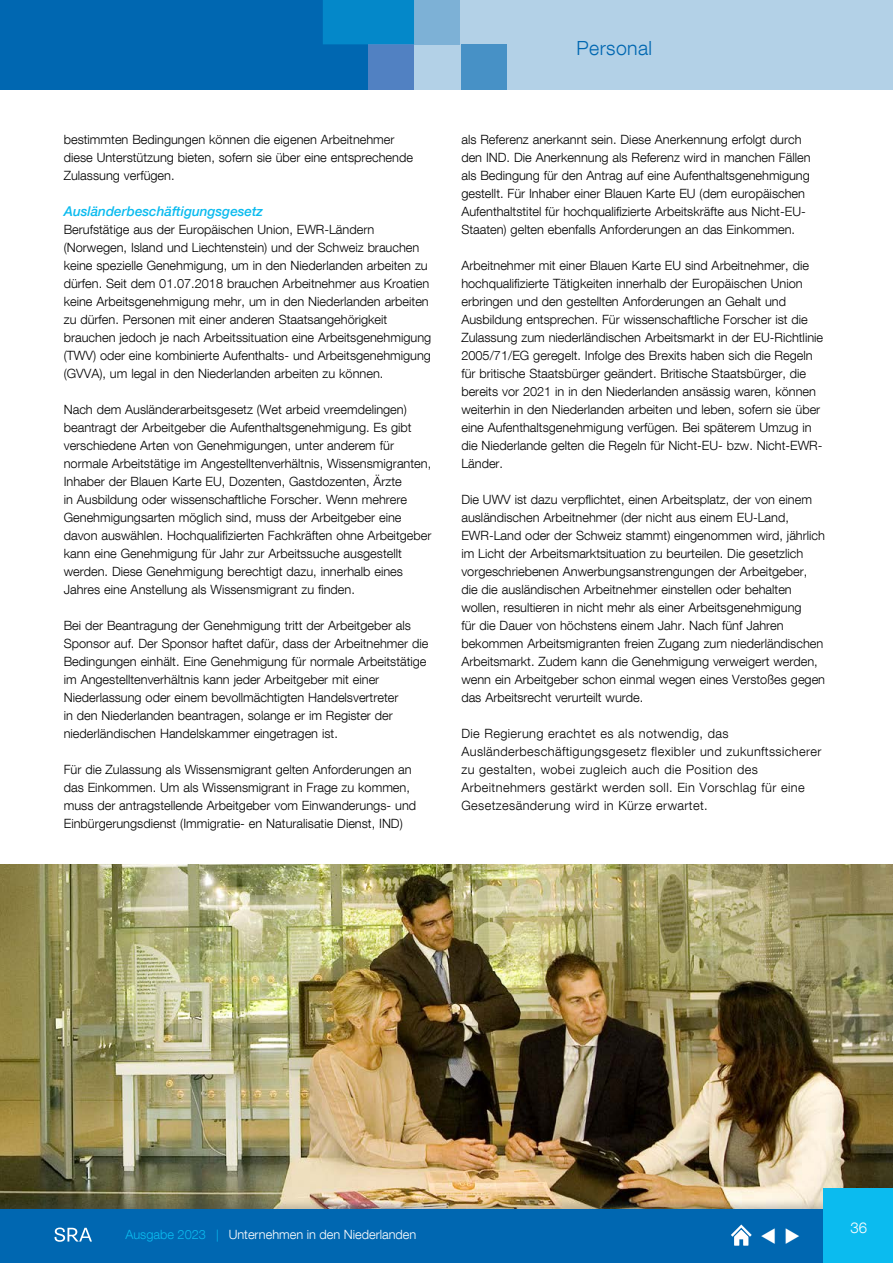
<style>
.page{position:relative;width:893px;height:1263px;background:#fff}
.page>*{position:absolute;margin:0;border:0;box-sizing:border-box;transform-origin:0 0}
.t1{font:300 19.5px "Helvetica Neue LT Com";letter-spacing:.02em;color:#0067b1}
.t2{font:300 15px "Helvetica Neue LT Com";color:#fff}
.t3{font:italic 500 13.5px "Helvetica Neue LT Com";color:#0bbbef}
.t4{font:300 12.75px/18px "Helvetica Neue LT Com";color:#000}
.t5{font:300 12.75px/18px "Helvetica Neue LT Com";letter-spacing:.03em;color:#000}
.t6{font:300 12.75px "Helvetica Neue LT Com";color:#fff}
.s1{color:#0bbbef}
.s2{font-size:12px;color:#0bbbef}
</style>
<div class="page">
<img style="left:0;top:864px;width:893px;height:335px">
<img style="left:0;top:1199px;width:823px;height:10px">
<div style="left:0;top:1209px;width:893px;height:54px;background:#0067b1"></div>
<div style="left:823px;top:1188px;width:70px;height:75px;background:#0bbbef"></div>
<svg style="left:55px;top:1227px;width:37px;height:15px"></svg>
<svg style="left:731px;top:1224px;width:21px;height:21px"></svg>
<div style="left:36px;top:0;width:857px;height:90px;background:#b3d1e7"></div>
<div style="left:0;top:0;width:414px;height:90px;background:#0067b1"></div>
<div style="left:414px;top:0;width:46px;height:44px;background:#7db1d6"></div>
<div style="left:368px;top:44px;width:46px;height:46px;background:#5181c2"></div>
<div style="left:461px;top:44px;width:46px;height:46px;background:#4791c6"></div>
<div style="left:323px;top:0;width:91px;height:44px;background:#0488c9"></div>
<h1 class="t1" style="left:576px;top:36px;width:77px">Personal</h1>
<p class="t4" style="left:64px;top:130px;width:351px">bestimmten Bedingungen können die eigenen Arbeitnehmer diese Unterstützung bieten, sofern sie über eine entsprechende<br>Zulassung verfügen.</p>
<p class="t3" style="left:64px;top:203px;width:201px">Ausländerbeschäftigungsgesetz</p>
<p class="t4" style="left:64px;top:220px;width:369px">Berufstätige aus der Europäischen Union, EWR-Ländern (Norwegen, Island und Liechtenstein) und der Schweiz brauchen keine spezielle Genehmigung, um in den Niederlanden arbeiten zu dürfen. Seit dem 01.07.2018 brauchen Arbeitnehmer aus Kroatien keine Arbeitsgenehmigung mehr, um in den Niederlanden arbeiten zu dürfen. Personen mit einer anderen Staatsangehörigkeit brauchen jedoch je nach Arbeitssituation eine Arbeitsgenehmigung (TWV) oder eine kombinierte Aufenthalts- und Arbeitsgenehmigung (GVVA), um legal in den Niederlanden arbeiten zu können.</p>
<p class="t4" style="left:64px;top:400px;width:369px">Nach dem Ausländerarbeitsgesetz (Wet arbeid vreemdelingen) beantragt der Arbeitgeber die Aufenthaltsgenehmigung. Es gibt verschiedene Arten von Genehmigungen, unter anderem für normale Arbeitstätige im Angestelltenverhältnis, Wissensmigranten, Inhaber der Blauen Karte EU, Dozenten, Gastdozenten, Ärzte<br>in Ausbildung oder wissenschaftliche Forscher. Wenn mehrere Genehmigungsarten möglich sind, muss der Arbeitgeber eine davon auswählen. Hochqualifizierten Fachkräften ohne Arbeitgeber kann eine Genehmigung für Jahr zur Arbeitssuche ausgestellt werden. Diese Genehmigung berechtigt dazu, innerhalb eines Jahres eine Anstellung als Wissensmigrant zu finden.</p>
<p class="t4" style="left:64px;top:616px;width:366px">Bei der Beantragung der Genehmigung tritt der Arbeitgeber als Sponsor auf. Der Sponsor haftet dafür, dass der Arbeitnehmer die Bedingungen einhält. Eine Genehmigung für normale Arbeitstätige im Angestelltenverhältnis kann jeder Arbeitgeber mit einer Niederlassung oder einem bevollmächtigten Handelsvertreter<br>in den Niederlanden beantragen, solange er im Register der niederländischen Handelskammer eingetragen ist.</p>
<p class="t4" style="left:64px;top:760px;width:354px">Für die Zulassung als Wissensmigrant gelten Anforderungen an das Einkommen. Um als Wissensmigrant in Frage zu kommen, muss der antragstellende Arbeitgeber vom Einwanderungs- und Einbürgerungsdienst (Immigratie- en Naturalisatie Dienst, IND)</p>
<p class="t4" style="left:461px;top:130px;width:351px">als Referenz anerkannt sein. Diese Anerkennung erfolgt durch den IND. Die Anerkennung als Referenz wird in manchen Fällen als Bedingung für den Antrag auf eine Aufenthaltsgenehmigung gestellt. Für Inhaber einer Blauen Karte EU (dem europäischen Aufenthaltstitel für hochqualifizierte Arbeitskräfte aus Nicht-EU-Staaten) gelten ebenfalls Anforderungen an das Einkommen.</p>
<p class="t4" style="left:461px;top:256px;width:363px">Arbeitnehmer mit einer Blauen Karte EU sind Arbeitnehmer, die hochqualifizierte Tätigkeiten innerhalb der Europäischen Union erbringen und den gestellten Anforderungen an Gehalt und Ausbildung entsprechen. Für wissenschaftliche Forscher ist die Zulassung zum niederländischen Arbeitsmarkt in der EU-Richtlinie 2005/71/EG geregelt. Infolge des Brexits haben sich die Regeln für britische Staatsbürger geändert. Britische Staatsbürger, die bereits vor 2021 in in den Niederlanden ansässig waren, können weiterhin in den Niederlanden arbeiten und leben, sofern sie über eine Aufenthaltsgenehmigung verfügen. Bei späterem Umzug in die Niederlande gelten die Regeln für Nicht-EU- bzw. Nicht-EWR-Länder.</p>
<p class="t4" style="left:461px;top:490px;width:365px">Die UWV ist dazu verpflichtet, einen Arbeitsplatz, der von einem ausländischen Arbeitnehmer (der nicht aus einem EU-Land, EWR-Land oder der Schweiz stammt) eingenommen wird, jährlich im Licht der Arbeitsmarktsituation zu beurteilen. Die gesetzlich vorgeschriebenen Anwerbungsanstrengungen der Arbeitgeber, die die ausländischen Arbeitnehmer einstellen oder behalten wollen, resultieren in nicht mehr als einer Arbeitsgenehmigung<br>für die Dauer von höchstens einem Jahr. Nach fünf Jahren bekommen Arbeitsmigranten freien Zugang zum niederländischen Arbeitsmarkt. Zudem kann die Genehmigung verweigert werden, wenn ein Arbeitgeber schon einmal wegen eines Verstoßes gegen das Arbeitsrecht verurteilt wurde.</p>
<p class="t5" style="left:461px;top:724px;width:362px">Die Regierung erachtet es als notwendig, das Ausländerbeschäftigungsgesetz flexibler und zukunftssicherer zu gestalten, wobei zugleich auch die Position des Arbeitnehmers gestärkt werden soll. Ein Vorschlag für eine Gesetzesänderung wird in Kürze erwartet.</p>
<p class="t6" style="left:125px;top:1227px;width:292px"><span class="s1">Ausgabe 2023</span> <span class="s2">|</span> Unternehmen in den Niederlanden</p>
<p class="t2" style="left:850px;top:1218px;width:18px">36</p>
</div>
